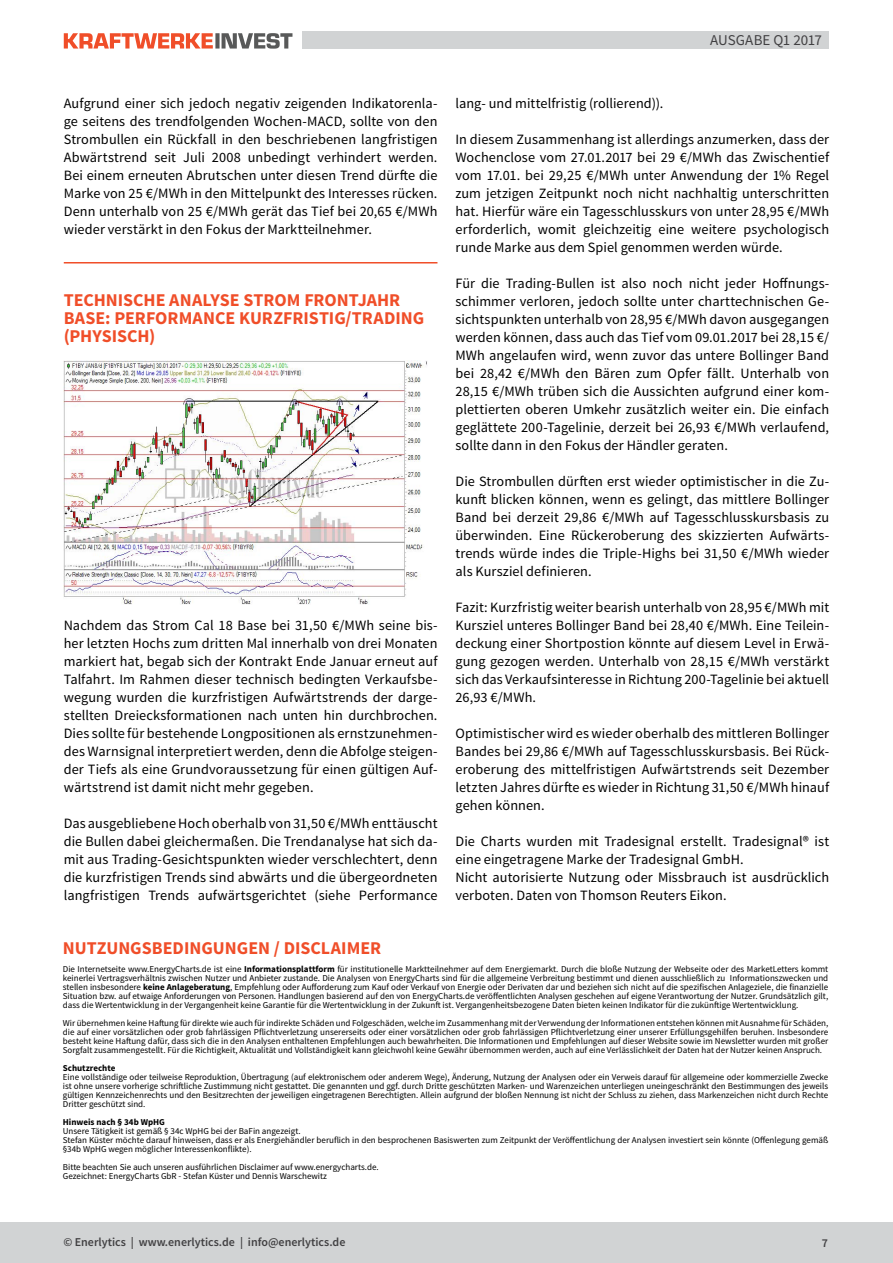
<style>
.page{position:relative;width:893px;height:1263px;background:#fff}
.page>*{position:absolute;margin:0;border:0;box-sizing:border-box;transform-origin:0 0}
.t1{font:700 18px/18px "Source Sans Pro";color:#f04e29}
.t2{font:15px "Source Sans Pro";letter-spacing:-.01em;color:#414042}
.t3{font:14.25px/18px "Source Sans Pro";letter-spacing:.005em;color:#000;text-align:justify}
.t4{font:600 12px "Source Sans Pro";color:#414042}
.t5{font:9px/9px "Source Sans Pro";color:#000;text-align:justify}
.t6{font:700 9px "Source Sans Pro";color:#000}
.s1{font-weight:700}
</style>
<div class="page">
<div style="left:0;top:1222px;width:893px;height:41px;background:#d1d3d4"></div>
<div style="left:303px;top:32px;width:526px;height:17px;background:#d1d3d4"></div>
<svg style="left:64px;top:33px;width:228px;height:16px"></svg>
<hr style="left:64px;top:262px;width:373px;height:1px;background:#f04e29">
<img style="left:63px;top:360px;width:364px;height:245px">
<p class="t2" style="left:710px;top:31px;width:113px">Ausgabe Q1 2017</p>
<p class="t3" style="left:64px;top:95px;width:375px">Aufgrund einer sich jedoch negativ zeigenden Indikatorenla&shy;ge seitens des trendfolgenden Wochen-MACD, sollte von den Strombullen ein Rückfall in den beschriebenen langfristigen Abwärtstrend seit Juli 2008 unbedingt verhindert werden.<br>Bei einem erneuten Abrutschen unter diesen Trend dürfte die Marke von 25 €/MWh in den Mittelpunkt des Interesses rücken.<br>Denn unterhalb von 25 €/MWh gerät das Tief bei 20,65 €/MWh wieder verstärkt in den Fokus der Marktteilnehmer.</p>
<p class="t1" style="left:64px;top:292px;width:362px">TECHNISCHE ANALYSE STROM FRONTJAHR<br>BASE: PERFORMANCE KURZFRISTIG/TRADING (PHYSISCH)</p>
<p class="t3" style="left:64px;top:617px;width:375px">Nachdem das Strom Cal 18 Base bei 31,50 €/MWh seine bis&shy;her letzten Hochs zum dritten Mal innerhalb von drei Monaten markiert hat, begab sich der Kontrakt Ende Januar erneut auf Talfahrt. Im Rahmen dieser technisch bedingten Verkaufsbe&shy;wegung wurden die kurzfristigen Aufwärtstrends der darge&shy;stellten Dreiecksformationen nach unten hin durchbrochen.<br>Dies sollte für bestehende Longpositionen als ernstzunehmen&shy;des Warnsignal interpretiert werden, denn die Abfolge steigen&shy;der Tiefs als eine Grundvoraussetzung für einen gültigen Auf&shy;wärtstrend ist damit nicht mehr gegeben.</p>
<p class="t3" style="left:64px;top:814px;width:375px">Das ausgebliebene Hoch oberhalb von 31,50 €/MWh enttäuscht die Bullen dabei gleichermaßen. Die Trendanalyse hat sich da&shy;mit aus Trading-Gesichtspunkten wieder verschlechtert, denn die kurzfristigen Trends sind abwärts und die übergeordneten langfristigen Trends aufwärtsgerichtet (siehe Performance</p>
<p class="t3" style="left:455px;top:94px;width:209px">lang- und mittelfristig (rollierend)).</p>
<p class="t3" style="left:455px;top:130px;width:375px">In diesem Zusammenhang ist allerdings anzumerken, dass der Wochenclose vom 27.01.2017 bei 29 €/MWh das Zwischentief vom 17.01. bei 29,25 €/MWh unter Anwendung der 1% Regel zum jetzigen Zeitpunkt noch nicht nachhaltig unterschritten hat. Hierfür wäre ein Tagesschlusskurs von unter 28,95 €/MWh erforderlich, womit gleichzeitig eine weitere psychologisch runde Marke aus dem Spiel genommen werden würde.</p>
<p class="t3" style="left:455px;top:274px;width:375px">Für die Trading-Bullen ist also noch nicht jeder Hoffnungs&shy;schimmer verloren, jedoch sollte unter charttechnischen Ge&shy;sichtspunkten unterhalb von 28,95 €/MWh davon ausgegangen werden können, dass auch das Tief vom 09.01.2017 bei 28,15 €/ MWh angelaufen wird, wenn zuvor das untere Bollinger Band bei 28,42 €/MWh den Bären zum Opfer fällt. Unterhalb von 28,15 €/MWh trüben sich die Aussichten aufgrund einer kom&shy;plettierten oberen Umkehr zusätzlich weiter ein. Die einfach geglättete 200-Tagelinie, derzeit bei 26,93 €/MWh verlaufend, sollte dann in den Fokus der Händler geraten.</p>
<p class="t3" style="left:455px;top:472px;width:375px">Die Strombullen dürften erst wieder optimistischer in die Zu&shy;kunft blicken können, wenn es gelingt, das mittlere Bollinger Band bei derzeit 29,86 €/MWh auf Tagesschlusskursbasis zu überwinden. Eine Rückeroberung des skizzierten Aufwärts&shy;trends würde indes die Triple-Highs bei 31,50 €/MWh wieder als Kursziel definieren.</p>
<p class="t3" style="left:455px;top:598px;width:375px">Fazit: Kurzfristig weiter bearish unterhalb von 28,95 €/MWh mit Kursziel unteres Bollinger Band bei 28,40 €/MWh. Eine Teilein&shy;deckung einer Shortpostion könnte auf diesem Level in Erwä&shy;gung gezogen werden. Unterhalb von 28,15 €/MWh verstärkt sich das Verkaufsinteresse in Richtung 200-Tagelinie bei aktuell 26,93 €/MWh.</p>
<p class="t3" style="left:455px;top:724px;width:375px">Optimistischer wird es wieder oberhalb des mittleren Bollinger Bandes bei 29,86 €/MWh auf Tagesschlusskursbasis. Bei Rück&shy;eroberung des mittelfristigen Aufwärtstrends seit Dezember letzten Jahres dürfte es wieder in Richtung 31,50 €/MWh hinauf gehen können.</p>
<p class="t3" style="left:455px;top:832px;width:375px;text-align:left">Die Charts wurden mit Tradesignal erstellt. Tradesignal® ist eine eingetragene Marke der Tradesignal GmbH.<br>Nicht autorisierte Nutzung oder Missbrauch ist ausdrücklich verboten. Daten von Thomson Reuters Eikon.</p>
<p class="t1" style="left:63px;top:940px;width:320px">NUTZUNGSBEDINGUNGEN / DISCLAIMER</p>
<p class="t5" style="left:63px;top:965px;width:767px">Die Internetseite www.EnergyCharts.de ist eine <span class="s1">INFORMATIONSPLATTFORM</span> für institutionelle Marktteilnehmer auf dem Energiemarkt. Durch die bloße Nutzung der Webseite oder des MarketLetters kommt keinerlei Vertragsverhältnis zwischen Nutzer und Anbieter zustande. Die Analysen von EnergyCharts sind für die allgemeine Verbreitung bestimmt und dienen ausschließlich zu Informationszwecken und stellen insbesondere <span class="s1">KEINE ANLAGEBERATUNG</span>, Empfehlung oder Aufforderung zum Kauf oder Verkauf von Energie oder Derivaten dar und beziehen sich nicht auf die spezifischen Anlageziele, die finanzielle Situation bzw. auf etwaige Anforderungen von Personen. Handlungen basierend auf den von EnergyCharts.de veröffentlichten Analysen geschehen auf eigene Verantwortung der Nutzer. Grundsätzlich gilt, dass die Wertentwicklung in der Vergangenheit keine Garantie für die Wertentwicklung in der Zukunft ist. Vergangenheitsbezogene Daten bieten keinen Indikator für die zukünftige Wertentwicklung.</p>
<p class="t5" style="left:63px;top:1019px;width:767px">Wir übernehmen keine Haftung für direkte wie auch für indirekte Schäden und Folgeschäden, welche im Zusammenhang mit der Verwendung der Informationen entstehen können mit Ausnahme für Schäden, die auf einer vorsätzlichen oder grob fahrlässigen Pflichtverletzung unsererseits oder einer vorsätzlichen oder grob fahrlässigen Pflichtverletzung einer unserer Erfüllungsgehilfen beruhen. Insbesondere besteht keine Haftung dafür, dass sich die in den Analysen enthaltenen Empfehlungen auch bewahrheiten. Die Informationen und Empfehlungen auf dieser Website sowie im Newsletter wurden mit großer Sorgfalt zusammengestellt. Für die Richtigkeit, Aktualität und Vollständigkeit kann gleichwohl keine Gewähr übernommen werden, auch auf eine Verlässlichkeit der Daten hat der Nutzer keinen Anspruch.</p>
<p class="t6" style="left:63px;top:1062px;width:54px">SCHUTZRECHTE</p>
<p class="t5" style="left:63px;top:1073px;width:767px">Eine vollständige oder teilweise Reproduktion, Übertragung (auf elektronischem oder anderem Wege), Änderung, Nutzung der Analysen oder ein Verweis darauf für allgemeine oder kommerzielle Zwecke ist ohne unsere vorherige schriftliche Zustimmung nicht gestattet. Die genannten und ggf. durch Dritte geschützten Marken- und Warenzeichen unterliegen uneingeschränkt den Bestimmungen des jeweils gültigen Kennzeichenrechts und den Besitzrechten der jeweiligen eingetragenen Berechtigten. Allein aufgrund der bloßen Nennung ist nicht der Schluss zu ziehen, dass Markenzeichen nicht durch Rechte Dritter geschützt sind.</p>
<p class="t6" style="left:63px;top:1116px;width:97px">HINWEIS NACH § 34B WPHG</p>
<p class="t5" style="left:63px;top:1127px;width:767px;text-align:left">Unsere Tätigkeit ist gemäß § 34c WpHG bei der BaFin angezeigt.<br>Stefan Küster möchte darauf hinweisen, dass er als Energiehändler beruflich in den besprochenen Basiswerten zum Zeitpunkt der Veröffentlichung der Analysen investiert sein könnte (Offenlegung gemäß §34b WpHG wegen möglicher Interessenkonflikte).</p>
<p class="t5" style="left:63px;top:1163px;width:317px">Bitte beachten Sie auch unseren ausführlichen Disclaimer auf www.energycharts.de.<br>Gezeichnet: EnergyCharts GbR - Stefan Küster und Dennis Warschewitz</p>
<p class="t4" style="left:63px;top:1235px;width:284px">© Enerlytics | www.enerlytics.de | info@enerlytics.de</p>
<p class="t4" style="left:822px;top:1235px;width:8px">7</p>
</div>
